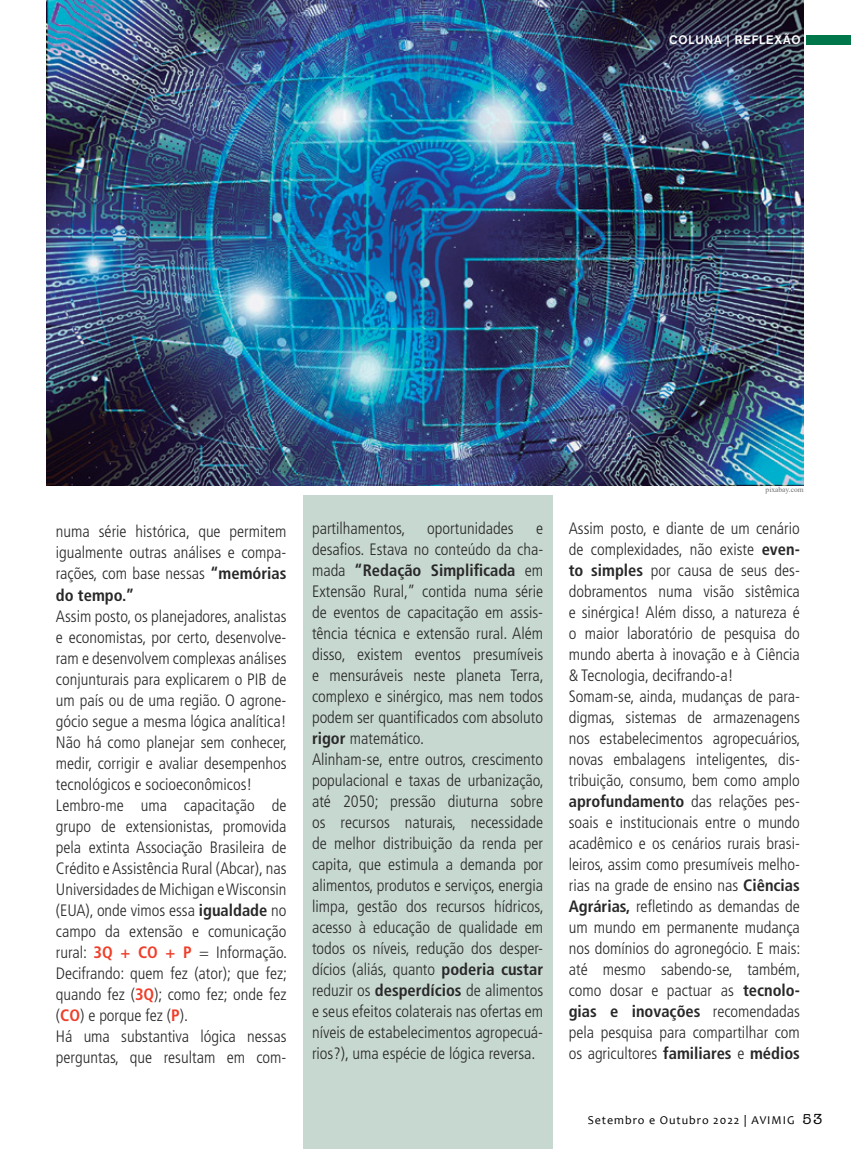
<style>
.page{position:relative;width:851px;height:1149px;background:#fff}
.page>*{position:absolute;margin:0;border:0;box-sizing:border-box;transform-origin:0 0}
.t1{font:300 condensed 16.5px/21px "Frutiger LT Std";color:#292829}
.t2{font:12px "Candara";letter-spacing:.08em;color:#000}
.t3{font:700 12px "Basic Commercial LT Com";letter-spacing:.08em;color:#fff}
.t4{font:7.5px "Times New Roman";color:#6d6e71}
.s1{font-weight:700}
.s2{font-weight:700;color:#ef3e29}
.s3{font-family:"American Typewriter BT";font-size:15px}
</style>
<div class="page">
<img style="left:47px;top:0;width:756px;height:485px">
<div style="left:303px;top:495px;width:249px;height:653px;background:#c7d8d0"></div>
<div style="left:806px;top:35px;width:44px;height:9px;background:#00764b"></div>
<p class="t3" style="left:669px;top:33px;width:133px">COLUNA | REFLEXÃO</p>
<p class="t1" style="left:56px;top:521px;width:232px;text-align:justify">numa série histórica, que permitem igualmente outras análises e compa&shy;rações, com base nessas <span class="s1">“memórias do tempo.”</span></p>
<p class="t1" style="left:56px;top:605px;width:233px">Assim posto, os planejadores, analistas e economistas, por certo, desenvolve&shy;ram e desenvolvem complexas análises conjunturais para explicarem o PIB de um país ou de uma região. O agrone&shy;gócio segue a mesma lógica analítica!<br>Não há como planejar sem conhecer, medir, corrigir e avaliar desempenhos tecnológicos e socioeconômicos!<br>Lembro-me uma capacitação de grupo de extensionistas, promovida pela extinta Associação Brasileira de Crédito e Assistência Rural (Abcar), nas Universidades de Michigan e Wisconsin (EUA), onde vimos essa <span class="s1">igualdade</span> no campo da extensão e comunicação rural: <span class="s2">3Q + CO + P</span> = Informação.<br>Decifrando: quem fez (ator); que fez; quando fez (<span class="s2">3Q</span>); como fez; onde fez (<span class="s2">CO</span>) e porque fez (<span class="s2">P</span>).<br>Há uma substantiva lógica nessas perguntas, que resultam em com-</p>
<p class="t4" style="left:765px;top:484px;width:40px">pixabay.com</p>
<p class="t1" style="left:312px;top:517px;width:95px">partilhamentos,</p>
<p class="t1" style="left:427px;top:517px;width:88px">oportunidades</p>
<p class="t1" style="left:312px;top:517px;width:233px;text-indent:224px">e desafios. Estava no conteúdo da cha&shy;mada <span class="s1">“Redação Simplificada</span> em Extensão Rural,” contida numa série de eventos de capacitação em assis&shy;tência técnica e extensão rural. Além disso, existem eventos presumíveis e mensuráveis neste planeta Terra, complexo e sinérgico, mas nem todos podem ser quantificados com absoluto <span class="s1">rigor</span> matemático.<br>Alinham-se, entre outros, crescimento populacional e taxas de urbanização, até 2050; pressão diuturna sobre os recursos naturais, necessidade de melhor distribuição da renda per capita, que estimula a demanda por alimentos, produtos e serviços, energia limpa, gestão dos recursos hídricos, acesso à educação de qualidade em todos os níveis, redução dos desper&shy;dícios (aliás, quanto <span class="s1">poderia custar </span>reduzir os <span class="s1">desperdícios</span> de alimentos e seus efeitos colaterais nas ofertas em níveis de estabelecimentos agropecuá&shy;rios?), uma espécie de lógica reversa.</p>
<p class="t1" style="left:568px;top:517px;width:233px">Assim posto, e diante de um cenário de complexidades, não existe <span class="s1">even&shy;to simples</span> por causa de seus des&shy;dobramentos numa visão sistêmica e sinérgica! Além disso, a natureza é o maior laboratório de pesquisa do mundo aberta à inovação e à Ciência &amp; Tecnologia, decifrando-a!<br>Somam-se, ainda, mudanças de para&shy;digmas, sistemas de armazenagens nos estabelecimentos agropecuários, novas embalagens inteligentes, dis&shy;tribuição, consumo, bem como amplo <span class="s1">aprofundamento</span> das relações pes&shy;soais e institucionais entre o mundo acadêmico e os cenários rurais brasi&shy;leiros, assim como presumíveis melho&shy;rias na grade de ensino nas <span class="s1">Ciências Agrárias,</span> refletindo as demandas de um mundo em permanente mudança nos domínios do agronegócio. E mais: até mesmo sabendo-se, também, como dosar e pactuar as <span class="s1">tecnolo&shy;gias e inovações</span> recomendadas pela pesquisa para compartilhar com os agricultores <span class="s1">familiares</span> e <span class="s1">médios</span></p>
<p class="t2" style="left:587px;top:1112px;width:236px">Setembro e Outubro 2022 | AVIMIG <span class="s3">53</span></p>
</div>
